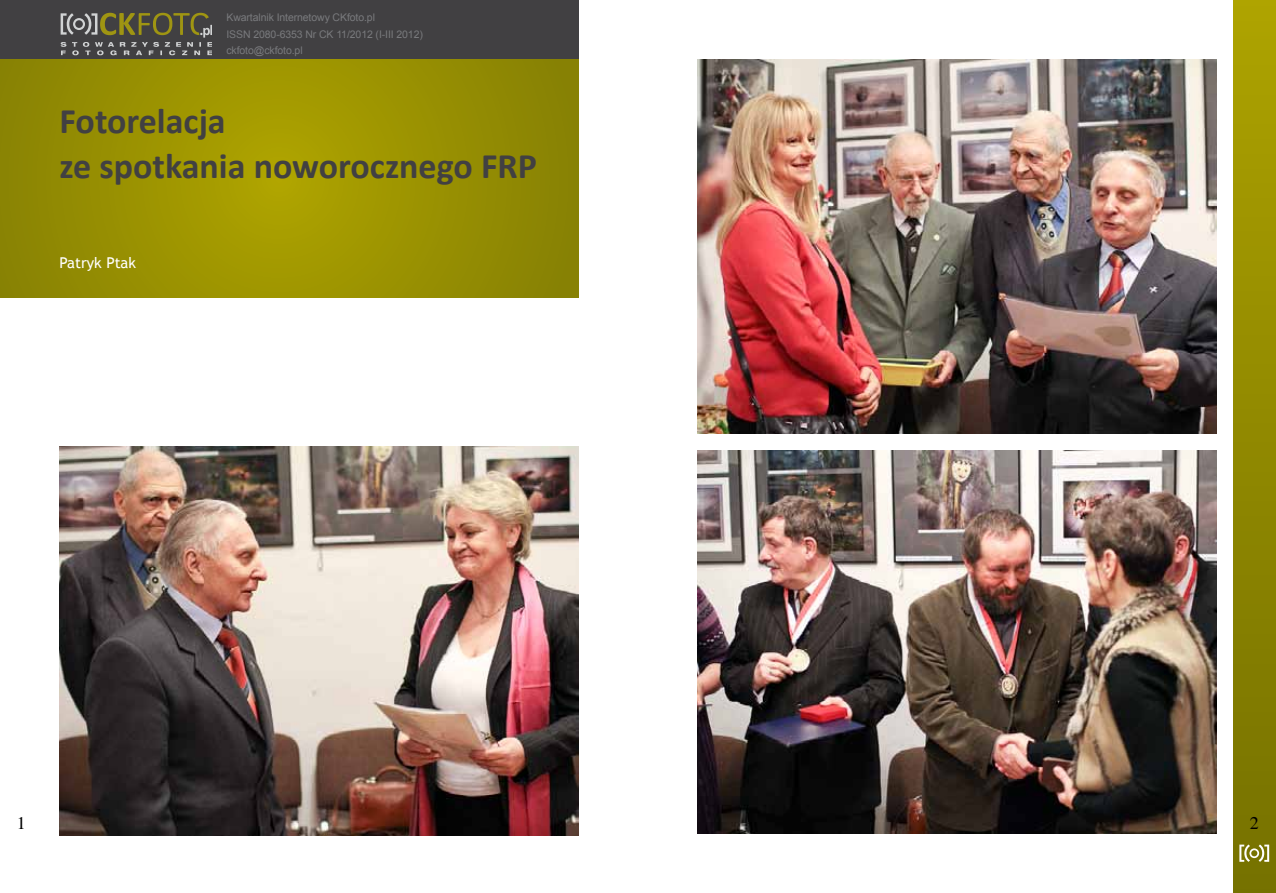
<style>
.page{position:relative;width:1276px;height:893px;background:#fff}
.page>*{position:absolute;margin:0;border:0;box-sizing:border-box;transform-origin:0 0}
.t1{font:700 36px/45px "Calibri";color:#414042}
.t2{font:18px "Times";color:#000}
.t3{font:15px "Trebuchet MS";color:#fff}
.t4{font:10.5px/16.5px "Arial";letter-spacing:-.01em;color:#797a7d}
</style>
<div class="page">
<div style="left:1233px;top:0;width:43px;height:893px;background:linear-gradient(to bottom,#ada200,#757101)"></div>
<svg style="left:1239px;top:844px;width:30px;height:18px"></svg>
<div style="left:0;top:0;width:578px;height:64px;background:#414042"></div>
<svg style="left:0;top:60px;width:578px;height:238px;background:#989001"></svg>
<svg style="left:61px;top:13px;width:150px;height:42px"></svg>
<img style="left:60px;top:446px;width:518px;height:390px">
<img style="left:697px;top:60px;width:519px;height:374px">
<img style="left:697px;top:451px;width:519px;height:382px">
<p class="t4" style="left:226px;top:10px;width:198px">Kwartalnik Internetowy CKfoto.pl<br>ISSN 2080-6353 Nr CK 11/2012 (I-III 2012) ckfoto@ckfoto.pl</p>
<h1 class="t1" style="left:60px;top:99px;width:479px">Fotorelacja<br>ze spotkania noworocznego FRP</h1>
<h3 class="t3" style="left:60px;top:254px;width:78px">Patryk Ptak</h3>
<h2 class="t2" style="left:17px;top:813px;width:10px">1</h2>
<h2 class="t2" style="left:1249px;top:813px;width:10px">2</h2>
</div>
